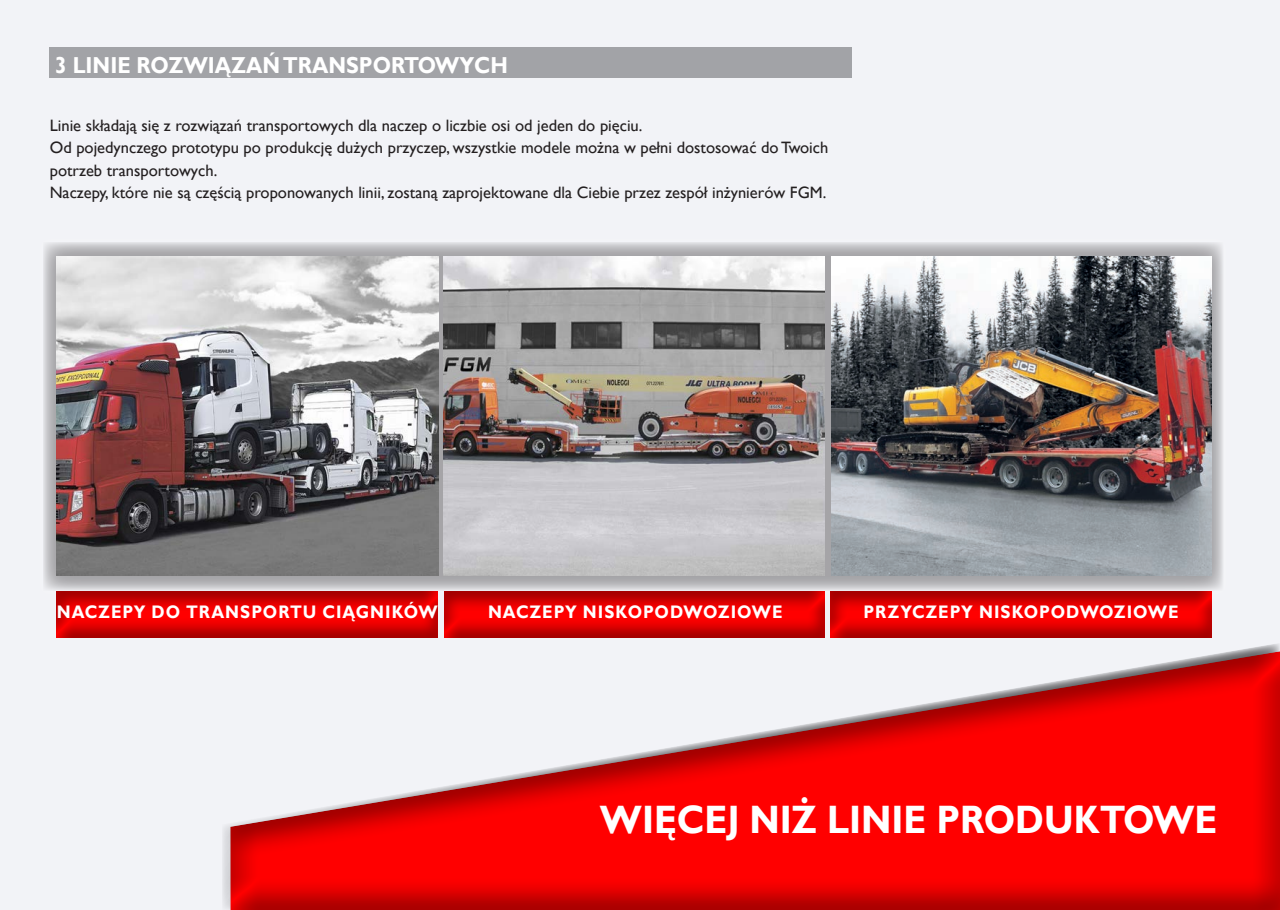
<style>
.page{position:relative;width:1280px;height:910px;background:#fff}
.page>*{position:absolute;margin:0;border:0;box-sizing:border-box;transform-origin:0 0}
.t1{font:700 39.6px "Gill Sans";color:#fff;scale:.91 1}
.t2{font:700 23.1px "Gill Sans";color:#fff;scale:.91 1}
.t3{font:700 18.15px "Gill Sans";letter-spacing:.055em;color:#fff;scale:.91 1}
.t4{font:16.5px/22.5px "Gill Sans";color:#231f20}
</style>
<div class="page">
<div style="left:50px;top:47px;width:802px;height:31px;background:#a2a3a7"></div>
<div style="left:33px;top:233px;width:1200px;height:368px;background:#f2f3f7"></div>
<div style="left:42px;top:241px;width:1182px;height:350px;background:#231f20;opacity:.5"></div>
<img style="left:57px;top:257px;width:381px;height:318px">
<img style="left:444px;top:257px;width:381px;height:318px">
<img style="left:831px;top:257px;width:381px;height:318px">
<div style="left:55px;top:588px;width:384px;height:51px;background:#231f20;opacity:.46"></div>
<div style="left:443px;top:588px;width:382px;height:51px;background:#231f20;opacity:.46"></div>
<div style="left:829px;top:588px;width:384px;height:51px;background:#231f20;opacity:.46"></div>
<div style="left:221px;top:642px;width:1059px;height:268px;background:#231f20;opacity:.68"></div>
<div style="left:230px;top:650px;width:1050px;height:260px;background:#231f20;opacity:.68"></div>
<p class="t2" style="left:55px;top:51px;width:499px">3 LINIE ROZWIĄZAŃ TRANSPORTOWYCH</p>
<p class="t4" style="left:50px;top:114px;width:594px">Linie składają się z rozwiązań transportowych dla naczep o liczbie osi od jeden do pięciu.</p>
<p class="t4" style="left:50px;top:137px;width:780px">Od pojedynczego prototypu po produkcję dużych przyczep, wszystkie modele można w pełni dostosować do Twoich potrzeb transportowych.</p>
<p class="t4" style="left:50px;top:182px;width:778px">Naczepy, które nie są częścią proponowanych linii, zostaną zaprojektowane dla Ciebie przez zespół inżynierów FGM.</p>
<p class="t3" style="left:57px;top:600px;width:420px">NACZEPY DO TRANSPORTU CIĄGNIKÓW</p>
<p class="t3" style="left:488px;top:600px;width:325px">NACZEPY NISKOPODWOZIOWE</p>
<p class="t3" style="left:863px;top:600px;width:348px">PRZYCZEPY NISKOPODWOZIOWE</p>
<p class="t1" style="left:600px;top:796px;width:680px">WIĘCEJ NIŻ LINIE PRODUKTOWE</p>
</div>
